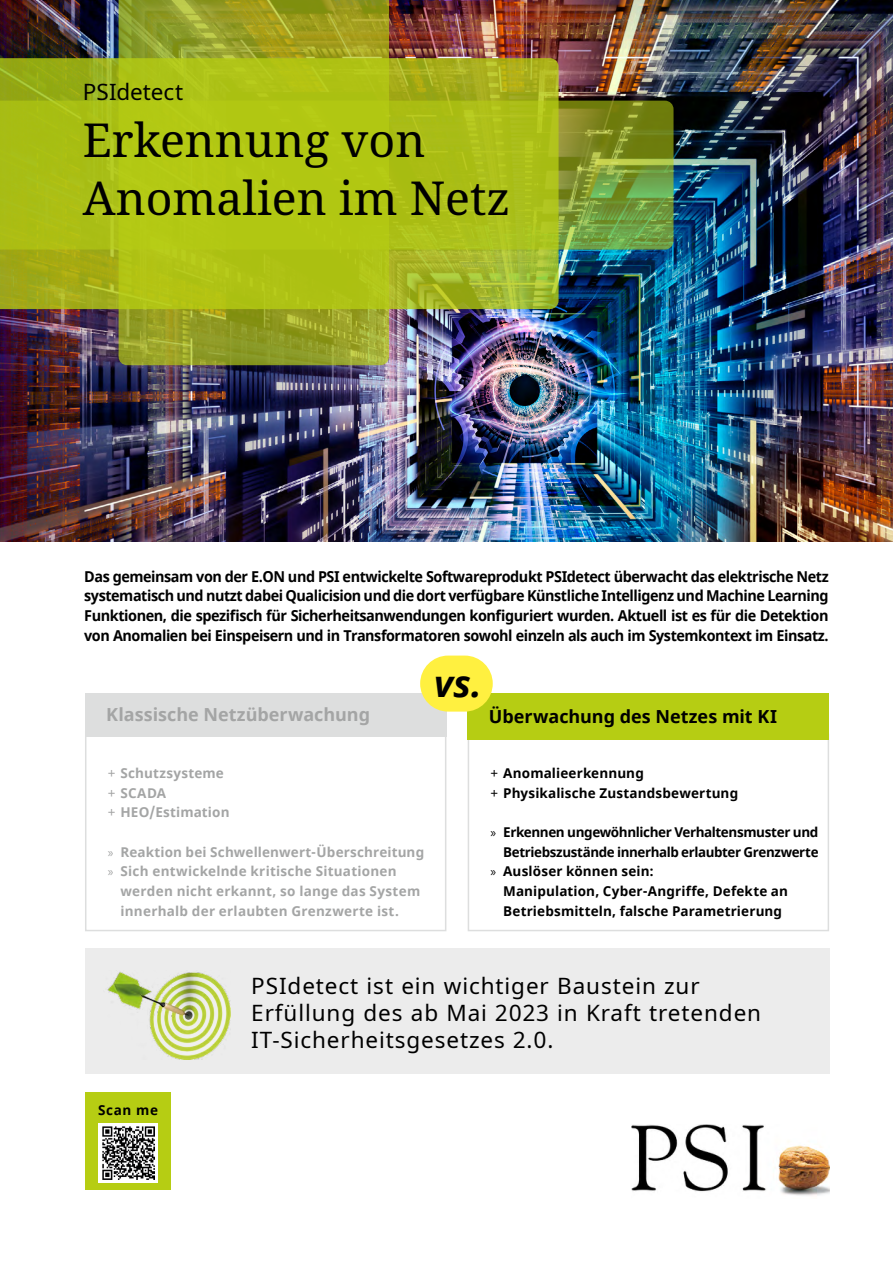
<style>
.page{position:relative;width:893px;height:1263px;background:#fff}
.page>*{position:absolute;margin:0;border:0;box-sizing:border-box;transform-origin:0 0}
.t1{font:46.5px/58.5px "Noto Serif";color:#000}
.t2{font:italic 700 36.9px "Noto Sans";color:#000}
.t3{font:22.5px/27px "Noto Sans";letter-spacing:.04em;color:#000}
.t4{font:22.5px "Noto Sans";color:#000}
.t5{font:700 18px "Noto Sans";color:#a4a5a5}
.t6{font:700 18px "Noto Sans";color:#000}
.t7{font:700 15px/19.6px "Noto Sans";letter-spacing:-.03em;color:#000;text-align:justify;scale:.96 1}
.t8{font:700 13.5px/19.6px "Noto Sans";letter-spacing:.02em;color:#a4a5a5}
.t9{font:700 13.5px/19.6px "Noto Sans";letter-spacing:.005em;color:#000}
.t10{font:700 13.5px "Noto Sans";letter-spacing:-.03em;color:#000}
.s1{font-weight:400}
.s2{font-family:"Myriad Pro";font-weight:400}
</style>
<div class="page">
<div style="left:85px;top:948px;width:745px;height:126px;background:#ececec"></div>
<img style="left:0;top:0;width:893px;height:542px">
<img style="left:632px;top:1124px;width:198px;height:72px">
<svg style="left:559px;top:101px;width:114px;height:149px"></svg>
<svg style="left:0;top:58px;width:559px;height:251px;fill:#a9bd17"></svg>
<svg style="left:119px;top:0;width:270px;height:365px;fill:#b1c414"></svg>
<div style="left:85px;top:731px;width:361px;height:200px;border:2px solid #dddede"></div>
<div style="left:85px;top:693px;width:361px;height:43px;background:#dddede"></div>
<div style="left:468px;top:734px;width:361px;height:197px;border:2px solid #dddede"></div>
<div style="left:468px;top:693px;width:361px;height:46px;background:#b6cd13"></div>
<div style="left:420px;top:655px;width:73px;height:57px;background:#fff040;border-radius:28px"></div>
<img style="left:107px;top:972px;width:123px;height:87px">
<div style="left:85px;top:1092px;width:86px;height:98px;background:#b6cd13"></div>
<svg style="left:99px;top:1123px;width:59px;height:59px"></svg>
<img style="left:102px;top:1127px;width:52px;height:52px">
<h3 class="t4" style="left:83px;top:76px;width:102px">PSIdetect</h3>
<h1 class="t1" style="left:83px;top:112px;width:429px">Erkennung von<br>Anomalien im Netz</h1>
<p class="t7" style="left:84px;top:567px;width:777px">Das gemeinsam von der E.ON und PSI entwickelte Softwareprodukt PSIdetect überwacht das elektrische Netz systematisch und nutzt dabei Qualicision und die dort verfügbare Künstliche Intelligenz und Machine Learning Funktionen, die spezifisch für Sicherheitsanwendungen konfiguriert wurden. Aktuell ist es für die Detektion von Anomalien bei Einspeisern und in Transformatoren sowohl einzeln als auch im Systemkontext im Einsatz.</p>
<p class="t5" style="left:106px;top:702px;width:265px">Klassische Netzüberwachung</p>
<h2 class="t2" style="left:434px;top:657px;width:49px">vs.</h2>
<p class="t6" style="left:489px;top:703px;width:290px">Überwachung des Netzes mit KI</p>
<p class="t8" style="left:108px;top:764px;width:123px"><span class="s1">+</span> Schutzsysteme <span class="s1">+</span> SCADA<br><span class="s1">+</span> HEO/Estimation</p>
<p class="t8" style="left:108px;top:842px;width:318px"><span class="s2">»</span> Reaktion bei Schwellenwert-Überschreitung <span class="s2">»</span> Sich entwickelnde kritische Situationen</p>
<p class="t8" style="left:120px;top:881px;width:301px">werden nicht erkannt, so lange das System innerhalb der erlaubten Grenzwerte ist.</p>
<p class="t9" style="left:490px;top:764px;width:249px"><span class="s1">+</span> Anomalieerkennung<br><span class="s1">+</span> Physikalische Zustandsbewertung</p>
<p class="t10" style="left:490px;top:823px;width:329px"><span class="s2">»</span> Erkennen ungewöhnlicher Verhaltensmuster und</p>
<p class="t10" style="left:503px;top:842px;width:317px">Betriebszustände innerhalb erlaubter Grenzwerte</p>
<p class="t9" style="left:490px;top:862px;width:165px"><span class="s2">»</span> Auslöser können sein:</p>
<p class="t9" style="left:503px;top:881px;width:286px">Manipulation, Cyber-Angriffe, Defekte an</p>
<p class="t9" style="left:503px;top:901px;width:280px">Betriebsmitteln, falsche Parametrierung</p>
<p class="t9" style="left:98px;top:1100px;width:61px">Scan me</p>
<h3 class="t3" style="left:251px;top:973px;width:511px">PSIdetect ist ein wichtiger Baustein zur<br>Erfüllung des ab Mai 2023 in Kraft tretenden<br>IT-Sicherheitsgesetzes 2.0.</h3>
</div>
